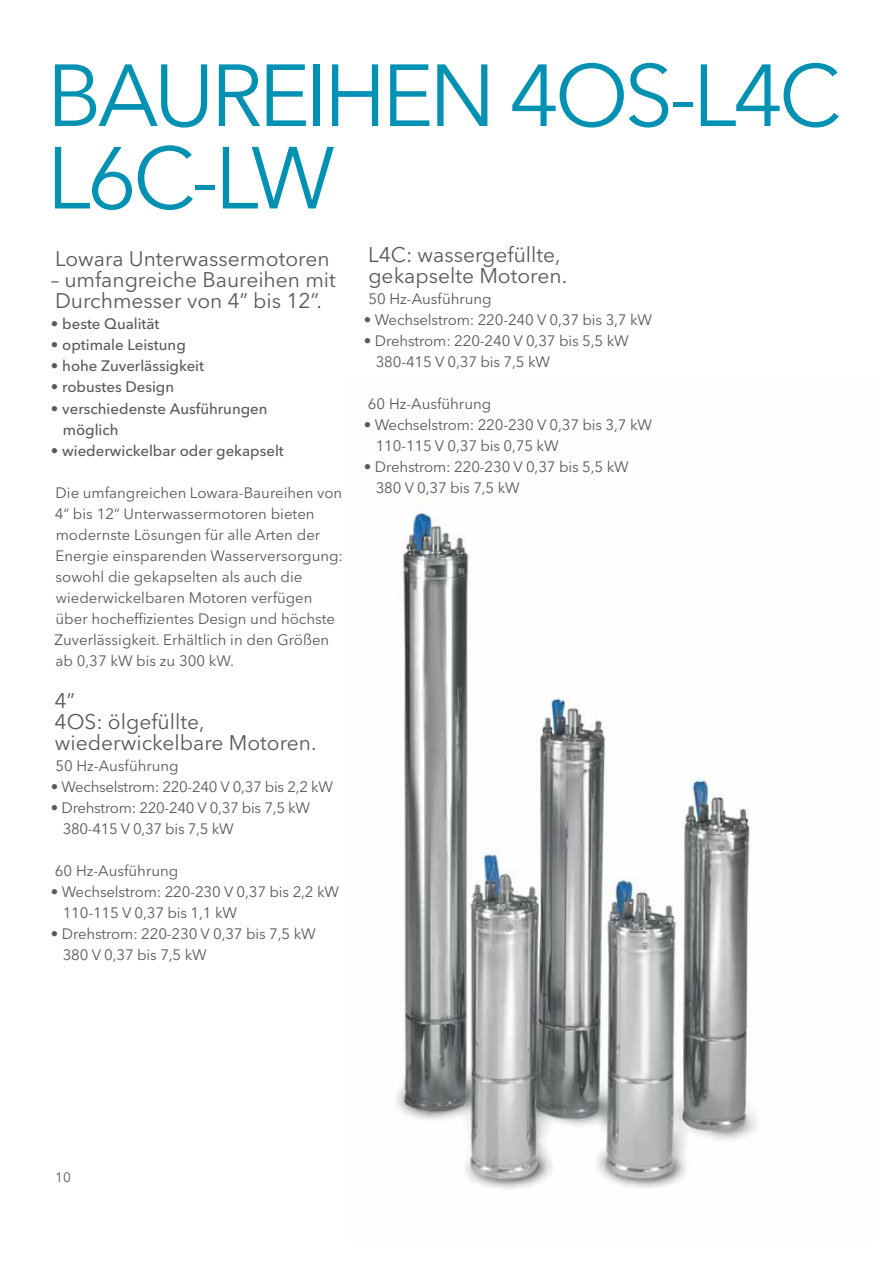
<style>
.page{position:relative;width:893px;height:1263px;background:#fff}
.page>*{position:absolute;margin:0;border:0;box-sizing:border-box;transform-origin:0 0}
.t1{font:87px/82.5px "Avenir Next LT Pro";letter-spacing:-.05em;color:#0091b3}
.t2{font:21px/21px "Avenir Next LT Pro";color:#58595b}
.t3{font:15px/21px "Avenir Next LT Pro";color:#58595b}
.t4{font:500 15px/21px "Avenir Next LT Pro";color:#58595b}
.t5{font:15px/21px "Avenir Next LT Pro";letter-spacing:-.02em;color:#58595b}
.t6{font:13.5px "Avenir Next LT Pro";color:#58595b}
</style>
<div class="page">
<img style="left:396px;top:508px;width:360px;height:681px">
<h1 class="t1" style="left:47px;top:54px;width:796px">BAUREIHEN 4OS-L4C<br>L6C-LW</h1>
<h2 class="t2" style="left:55px;top:249px;width:276px">Lowara Unterwassermotoren</h2>
<h2 class="t2" style="left:51px;top:270px;width:287px">– umfangreiche Baureihen mit<br>Durchmesser von 4” bis 12”.</h2>
<p class="t4" style="left:51px;top:314px;width:110px">• beste Qualität</p>
<p class="t4" style="left:51px;top:335px;width:136px">• optimale Leistung</p>
<p class="t4" style="left:51px;top:356px;width:155px">• hohe Zuverlässigkeit</p>
<p class="t4" style="left:51px;top:377px;width:125px">• robustes Design</p>
<p class="t4" style="left:63px;top:398px;width:206px;text-indent:-12px">• verschiedenste Ausführungen möglich</p>
<p class="t4" style="left:51px;top:440px;width:234px">• wiederwickelbar oder gekapselt</p>
<p class="t3" style="left:55px;top:482px;width:290px">Die umfangreichen Lowara-Baureihen von 4“ bis 12“ Unterwassermotoren bieten modernste Lösungen für alle Arten der Energie einsparenden Wasserversorgung: sowohl die gekapselten als auch die wiederwickelbaren Motoren verfügen über hocheffizientes Design und höchste Zuverlässigkeit. Erhältlich in den Größen ab 0,37 kW bis zu 300 kW.</p>
<h2 class="t2" style="left:55px;top:690px;width:264px">4”<br>4OS: ölgefüllte, wiederwickelbare Motoren.</h2>
<p class="t3" style="left:55px;top:755px;width:125px">50 Hz-Ausführung</p>
<p class="t5" style="left:51px;top:776px;width:284px">• Wechselstrom: 220-240 V 0,37 bis 2,2 kW</p>
<p class="t5" style="left:63px;top:797px;width:249px;text-indent:-12px">• Drehstrom: 220-240 V 0,37 bis 7,5 kW<br>380-415 V 0,37 bis 7,5 kW</p>
<p class="t3" style="left:55px;top:860px;width:125px">60 Hz-Ausführung</p>
<p class="t3" style="left:63px;top:881px;width:278px;text-indent:-12px">• Wechselstrom: 220-230 V 0,37 bis 2,2 kW<br>110-115 V 0,37 bis 1,1 kW</p>
<p class="t3" style="left:63px;top:923px;width:255px;text-indent:-12px">• Drehstrom: 220-230 V 0,37 bis 7,5 kW<br>380 V 0,37 bis 7,5 kW</p>
<h2 class="t2" style="left:368px;top:244px;width:201px">L4C: wassergefüllte, gekapselte Motoren.</h2>
<p class="t3" style="left:368px;top:288px;width:125px">50 Hz-Ausführung</p>
<p class="t3" style="left:364px;top:309px;width:290px">• Wechselstrom: 220-240 V 0,37 bis 3,7 kW</p>
<p class="t3" style="left:376px;top:330px;width:255px;text-indent:-12px">• Drehstrom: 220-240 V 0,37 bis 5,5 kW<br>380-415 V 0,37 bis 7,5 kW</p>
<p class="t3" style="left:368px;top:393px;width:125px">60 Hz-Ausführung</p>
<p class="t3" style="left:376px;top:414px;width:278px;text-indent:-12px">• Wechselstrom: 220-230 V 0,37 bis 3,7 kW<br>110-115 V 0,37 bis 0,75 kW</p>
<p class="t3" style="left:376px;top:456px;width:255px;text-indent:-12px">• Drehstrom: 220-230 V 0,37 bis 5,5 kW<br>380 V 0,37 bis 7,5 kW</p>
<p class="t6" style="left:55px;top:1169px;width:17px">10</p>
</div>
